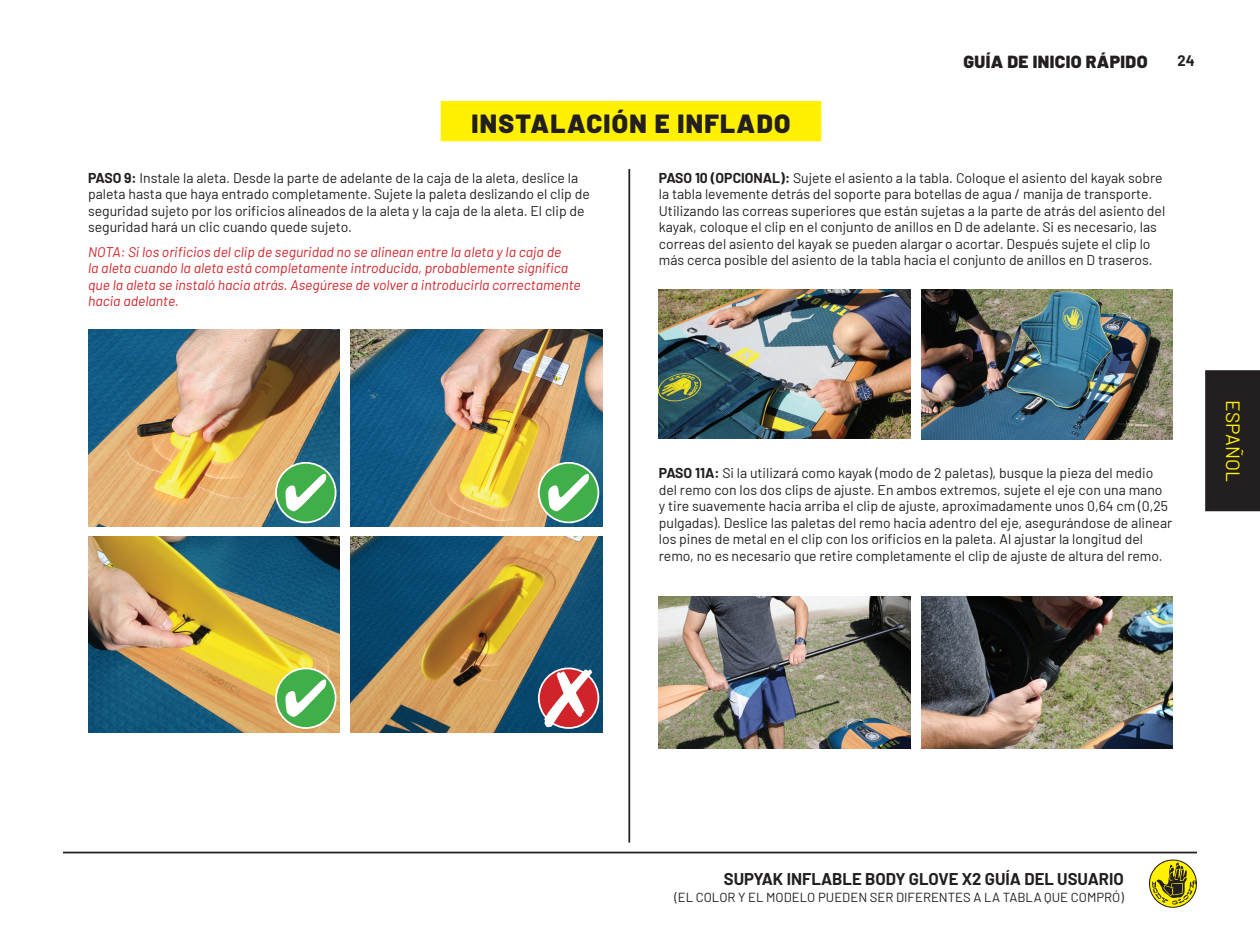
<style>
.page{position:relative;width:1260px;height:945px;background:#fff}
.page>*{position:absolute;margin:0;border:0;box-sizing:border-box;transform-origin:0 0}
.t1{font:900 26.25px "Barlow";letter-spacing:.05em;color:#231f20}
.t2{font:19.25px "Barlow";color:#fff101}
.t3{font:900 17.5px "Barlow";letter-spacing:.02em;color:#231f20}
.t4{font:700 16.62px "Barlow";color:#231f20}
.t5{font:700 14.88px "Barlow";color:#231f20}
.t6{font:14px/16.4px "Barlow";color:#231f20}
.t7{font:italic 14px/16.4px "Barlow";color:#d1232a}
.t8{font:13.12px "Barlow";color:#231f20}
.s1{font-weight:700}
</style>
<div class="page">
<div style="left:1205px;top:370px;width:55px;height:141px;background:#231f20"></div>
<hr style="left:63px;top:852px;width:1134px;height:1px;background:#231f20">
<svg style="left:1149px;top:859px;width:48px;height:49px"></svg>
<div style="left:441px;top:101px;width:380px;height:40px;background:#fff101"></div>
<hr style="left:628px;top:169px;width:2px;height:674px;background:#231f20">
<img style="left:659px;top:290px;width:251px;height:148px">
<img style="left:922px;top:290px;width:251px;height:150px">
<img style="left:659px;top:596px;width:251px;height:153px">
<img style="left:922px;top:596px;width:251px;height:153px">
<img style="left:88px;top:330px;width:252px;height:196px">
<img style="left:88px;top:536px;width:252px;height:197px">
<img style="left:350px;top:330px;width:252px;height:196px">
<img style="left:350px;top:536px;width:252px;height:197px">
<div style="left:276px;top:463px;width:60px;height:59px;background:#40ae49;border-radius:50%"></div>
<div style="left:275px;top:462px;width:62px;height:61px;border:2px solid #fff;border-radius:50%"></div>
<svg style="left:276px;top:668px;width:60px;height:60px"></svg>
<div style="left:275px;top:668px;width:62px;height:61px;border:2px solid #fff;border-radius:50%"></div>
<div style="left:539px;top:463px;width:59px;height:59px;background:#40ae49;border-radius:50%"></div>
<div style="left:538px;top:462px;width:61px;height:61px;border:2px solid #fff;border-radius:50%"></div>
<svg style="left:539px;top:668px;width:59px;height:60px"></svg>
<div style="left:538px;top:668px;width:61px;height:61px;border:2px solid #fff;border-radius:50%"></div>
<svg style="left:544px;top:669px;width:48px;height:58px"></svg>
<svg style="left:286px;top:474px;width:40px;height:37px"></svg>
<svg style="left:548px;top:474px;width:41px;height:37px"></svg>
<svg style="left:286px;top:679px;width:40px;height:38px"></svg>
<p class="t3" style="left:964px;top:49px;width:186px">GUÍA DE INICIO RÁPIDO</p>
<p class="t5" style="left:1177px;top:50px;width:19px">24</p>
<h1 class="t1" style="left:471px;top:103px;width:321px">INSTALACIÓN E INFLADO</h1>
<p class="t6" style="left:88px;top:169px;width:503px"><span class="s1">PASO 9:</span> Instale la aleta. Desde la parte de adelante de la caja de la aleta, deslice la paleta hasta que haya entrado completamente. Sujete la paleta deslizando el clip de seguridad sujeto por los orificios alineados de la aleta y la caja de la aleta. El clip de seguridad hará un clic cuando quede sujeto.</p>
<p class="t7" style="left:88px;top:242px;width:494px">NOTA: Si los orificios del clip de seguridad no se alinean entre la aleta y la caja de<br>la aleta cuando la aleta está completamente introducida, probablemente significa que la aleta se instaló hacia atrás. Asegúrese de volver a introducirla correctamente hacia adelante.</p>
<p class="t6" style="left:659px;top:169px;width:508px"><span class="s1">PASO 10 (OPCIONAL):</span> Sujete el asiento a la tabla. Coloque el asiento del kayak sobre la tabla levemente detrás del soporte para botellas de agua / manija de transporte.<br>Utilizando las correas superiores que están sujetas a la parte de atrás del asiento del kayak, coloque el clip en el conjunto de anillos en D de adelante. Si es necesario, las correas del asiento del kayak se pueden alargar o acortar. Después sujete el clip lo más cerca posible del asiento de la tabla hacia el conjunto de anillos en D traseros.</p>
<p class="t6" style="left:659px;top:464px;width:515px"><span class="s1">PASO 11A:</span> Si la utilizará como kayak (modo de 2 paletas), busque la pieza del medio del remo con los dos clips de ajuste. En ambos extremos, sujete el eje con una mano y tire suavemente hacia arriba el clip de ajuste, aproximadamente unos 0,64 cm (0,25 pulgadas). Deslice las paletas del remo hacia adentro del eje, asegurándose de alinear los pines de metal en el clip con los orificios en la paleta. Al ajustar la longitud del remo, no es necesario que retire completamente el clip de ajuste de altura del remo.</p>
<h2 class="t2" style="left:1247px;top:400px;width:83px;rotate:90deg">ESPAÑOL</h2>
<p class="t4" style="left:724px;top:866px;width:401px">SUPYAK INFLABLE BODY GLOVE X2 GUÍA DEL USUARIO</p>
<p class="t8" style="left:674px;top:888px;width:451px">(EL COLOR Y EL MODELO PUEDEN SER DIFERENTES A LA TABLA QUE COMPRÓ)</p>
</div>
